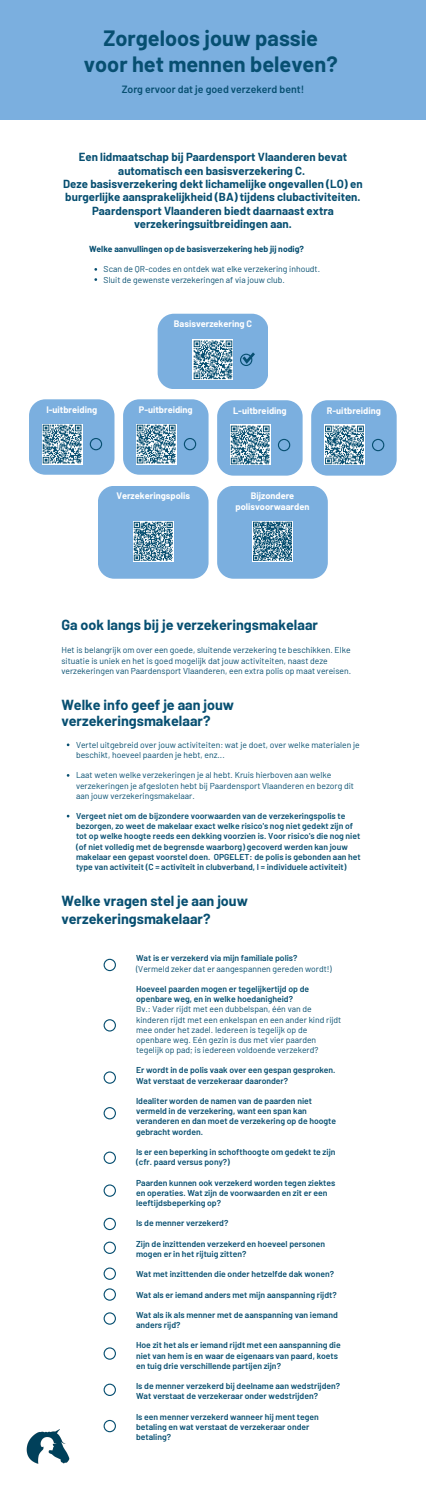
<style>
.page{position:relative;width:426px;height:1489px;background:#fff}
.page>*{position:absolute;margin:0;border:0;box-sizing:border-box;transform-origin:0 0}
.t1{font:700 21.67px "Barlow";color:#074f71}
.t2{font:700 14.25px/16.6px "Barlow";color:#074f71}
.t3{font:700 11.4px/13.4px "Barlow";color:#074f71;text-align:center}
.t4{font:600 10.5px "Barlow";color:#074f71}
.t5{font:700 9.15px/10.6px "Barlow";color:#fff;text-align:center}
.t6{font:600 8.55px/10.2px "Barlow";color:#074f71}
.t7{font:8.55px/10.2px "Barlow";color:#074f71}
.t8{font:700 8.55px "Barlow";color:#074f71}
</style>
<div class="page">
<div style="left:0;top:0;width:425px;height:120px;background:#7bafdf"></div>
<img style="left:26px;top:1429px;width:44px;height:35px">
<div style="left:157px;top:314px;width:111px;height:75px;background:#7bafdf;border-radius:16px"></div>
<div style="left:98px;top:486px;width:110px;height:92px;background:#7bafdf;border-radius:16px"></div>
<div style="left:123px;top:399px;width:85px;height:76px;background:#7bafdf;border-radius:16px"></div>
<div style="left:29px;top:399px;width:85px;height:76px;background:#7bafdf;border-radius:16px"></div>
<div style="left:217px;top:486px;width:110px;height:92px;background:#7bafdf;border-radius:16px"></div>
<svg style="left:184px;top:438px;width:12px;height:12px"></svg>
<svg style="left:90px;top:438px;width:12px;height:12px"></svg>
<svg style="left:240px;top:352px;width:14px;height:14px"></svg>
<div style="left:311px;top:400px;width:85px;height:75px;background:#7bafdf;border-radius:16px"></div>
<div style="left:217px;top:400px;width:85px;height:75px;background:#7bafdf;border-radius:16px"></div>
<svg style="left:372px;top:439px;width:12px;height:12px"></svg>
<svg style="left:278px;top:439px;width:12px;height:12px"></svg>
<svg style="left:103px;top:958px;width:13px;height:13px"></svg>
<svg style="left:103px;top:1071px;width:13px;height:12px"></svg>
<svg style="left:103px;top:1019px;width:13px;height:12px"></svg>
<svg style="left:103px;top:1151px;width:13px;height:12px"></svg>
<svg style="left:103px;top:1107px;width:13px;height:12px"></svg>
<svg style="left:103px;top:1217px;width:13px;height:13px"></svg>
<svg style="left:103px;top:1184px;width:13px;height:12px"></svg>
<svg style="left:103px;top:1267px;width:13px;height:12px"></svg>
<svg style="left:103px;top:1241px;width:13px;height:12px"></svg>
<svg style="left:103px;top:1312px;width:13px;height:12px"></svg>
<svg style="left:103px;top:1288px;width:13px;height:12px"></svg>
<svg style="left:103px;top:1383px;width:13px;height:12px"></svg>
<svg style="left:103px;top:1347px;width:13px;height:12px"></svg>
<svg style="left:103px;top:1419px;width:13px;height:13px"></svg>
<svg style="left:252px;top:521px;width:40px;height:40px;background:#6692a7"></svg>
<svg style="left:133px;top:521px;width:40px;height:40px;background:#769db0"></svg>
<svg style="left:42px;top:424px;width:40px;height:40px;background:#80a5b6"></svg>
<svg style="left:230px;top:425px;width:40px;height:40px;background:#81a5b6"></svg>
<svg style="left:136px;top:424px;width:40px;height:40px;background:#82a6b7"></svg>
<svg style="left:324px;top:464px;width:40px;height:1px"></svg>
<svg style="left:324px;top:425px;width:40px;height:39px;background:#7ea3b5"></svg>
<svg style="left:192px;top:339px;width:41px;height:41px"></svg>
<svg style="left:192px;top:340px;width:41px;height:39px;background:#81a5b6"></svg>
<p class="t1" style="left:103px;top:24px;width:216px">Zorgeloos jouw passie</p>
<p class="t1" style="left:84px;top:50px;width:255px">voor het mennen beleven?</p>
<p class="t4" style="left:121px;top:82px;width:184px">Zorg ervoor dat je goed verzekerd bent!</p>
<p class="t3" style="left:79px;top:150px;width:269px">Een lidmaatschap bij Paardensport Vlaanderen bevat automatisch een basisverzekering C.</p>
<p class="t3" style="left:63px;top:177px;width:300px">Deze basisverzekering dekt lichamelijke ongevallen (LO) en burgerlijke aansprakelijkheid (BA) tijdens clubactiviteiten.<br>Paardensport Vlaanderen biedt daarnaast extra verzekeringsuitbreidingen aan.</p>
<p class="t7" style="left:103px;top:264px;width:218px">Scan de QR-codes en ontdek wat elke verzekering inhoudt.</p>
<p class="t7" style="left:103px;top:274px;width:182px">Sluit de gewenste verzekeringen af via jouw club.</p>
<p class="t8" style="left:89px;top:243px;width:216px">Welke aanvullingen op de basisverzekering heb jij nodig?</p>
<p class="t5" style="left:174px;top:318px;width:79px">Basisverzekering C</p>
<p class="t5" style="left:46px;top:404px;width:52px">I-uitbreiding</p>
<p class="t5" style="left:139px;top:404px;width:55px">P-uitbreiding</p>
<p class="t5" style="left:116px;top:490px;width:75px">Verzekeringspolis</p>
<p class="t5" style="left:233px;top:405px;width:55px">L-uitbreiding</p>
<p class="t5" style="left:326px;top:405px;width:55px">R-uitbreiding</p>
<p class="t5" style="left:235px;top:490px;width:75px">Bijzondere polisvoorwaarden</p>
<p class="t2" style="left:61px;top:616px;width:258px">Ga ook langs bij je verzekeringsmakelaar</p>
<p class="t7" style="left:61px;top:645px;width:291px">Het is belangrijk om over een goede, sluitende verzekering te beschikken. Elke situatie is uniek en het is goed mogelijk dat jouw activiteiten, naast deze verzekeringen van Paardensport Vlaanderen, een extra polis op maat vereisen.</p>
<p class="t2" style="left:61px;top:695px;width:174px">Welke info geef je aan jouw verzekeringsmakelaar?</p>
<p class="t7" style="left:76px;top:739px;width:285px">Vertel uitgebreid over jouw activiteiten: wat je doet, over welke materialen je beschikt, hoeveel paarden je hebt, enz...</p>
<p class="t7" style="left:76px;top:769px;width:279px">Laat weten welke verzekeringen je al hebt. Kruis hierboven aan welke verzekeringen je afgesloten hebt bij Paardensport Vlaanderen en bezorg dit aan jouw verzekeringsmakelaar.</p>
<p class="t6" style="left:76px;top:810px;width:286px">Vergeet niet om de bijzondere voorwaarden van de verzekeringspolis te bezorgen, zo weet de makelaar exact welke risico's nog niet gedekt zijn of tot op welke hoogte reeds een dekking voorzien is. Voor risico's die nog niet (of niet volledig met de begrensde waarborg) gecoverd werden kan jouw makelaar een gepast voorstel doen. OPGELET: de polis is gebonden aan het type van activiteit (C = activiteit in clubverband, I = individuele activiteit)</p>
<p class="t2" style="left:61px;top:892px;width:188px;line-height:17.2px">Welke vragen stel je aan jouw verzekeringsmakelaar?</p>
<p class="t6" style="left:136px;top:953px;width:163px">Wat is er verzekerd via mijn familiale polis?</p>
<p class="t7" style="left:136px;top:963px;width:197px">(Vermeld zeker dat er aangespannen gereden wordt!)</p>
<p class="t6" style="left:136px;top:983px;width:174px">Hoeveel paarden mogen er tegelijkertijd op de openbare weg, en in welke hoedanigheid?</p>
<p class="t7" style="left:136px;top:1003px;width:207px">Bv.: Vader rijdt met een dubbelspan, één van de kinderen rijdt met een enkelspan en een ander kind rijdt mee onder het zadel. Iedereen is tegelijk op de openbare weg. Eén gezin is dus met vier paarden tegelijk op pad; is iedereen voldoende verzekerd?</p>
<p class="t6" style="left:136px;top:1065px;width:201px">Er wordt in de polis vaak over een gespan gesproken.</p>
<p class="t6" style="left:136px;top:1075px;width:153px">Wat verstaat de verzekeraar daaronder?</p>
<p class="t6" style="left:136px;top:1095px;width:201px">Idealiter worden de namen van de paarden niet vermeld in de verzekering, want een span kan veranderen en dan moet de verzekering op de hoogte gebracht worden.</p>
<p class="t6" style="left:136px;top:1146px;width:201px">Is er een beperking in schofthoogte om gedekt te zijn</p>
<p class="t6" style="left:136px;top:1156px;width:95px">(cfr. paard versus pony?)</p>
<p class="t6" style="left:136px;top:1176px;width:200px">Paarden kunnen ook verzekerd worden tegen ziektes en operaties. Wat zijn de voorwaarden en zit er een leeftijdsbeperking op?</p>
<p class="t6" style="left:136px;top:1217px;width:94px">Is de menner verzekerd?</p>
<p class="t6" style="left:136px;top:1238px;width:190px">Zijn de inzittenden verzekerd en hoeveel personen mogen er in het rijtuig zitten?</p>
<p class="t6" style="left:136px;top:1268px;width:199px">Wat met inzittenden die onder hetzelfde dak wonen?</p>
<p class="t6" style="left:136px;top:1288px;width:202px">Wat als er iemand anders met mijn aanspanning rijdt?</p>
<p class="t6" style="left:136px;top:1309px;width:203px">Wat als ik als menner met de aanspanning van iemand anders rijd?</p>
<p class="t6" style="left:136px;top:1339px;width:206px">Hoe zit het als er iemand rijdt met een aanspanning die niet van hem is en waar de eigenaars van paard, koets en tuig drie verschillende partijen zijn?</p>
<p class="t6" style="left:136px;top:1380px;width:205px">Is de menner verzekerd bij deelname aan wedstrijden?</p>
<p class="t6" style="left:136px;top:1390px;width:183px">Wat verstaat de verzekeraar onder wedstrijden?</p>
<p class="t6" style="left:136px;top:1411px;width:184px">Is een menner verzekerd wanneer hij ment tegen betaling en wat verstaat de verzekeraar onder betaling?</p>
</div>
